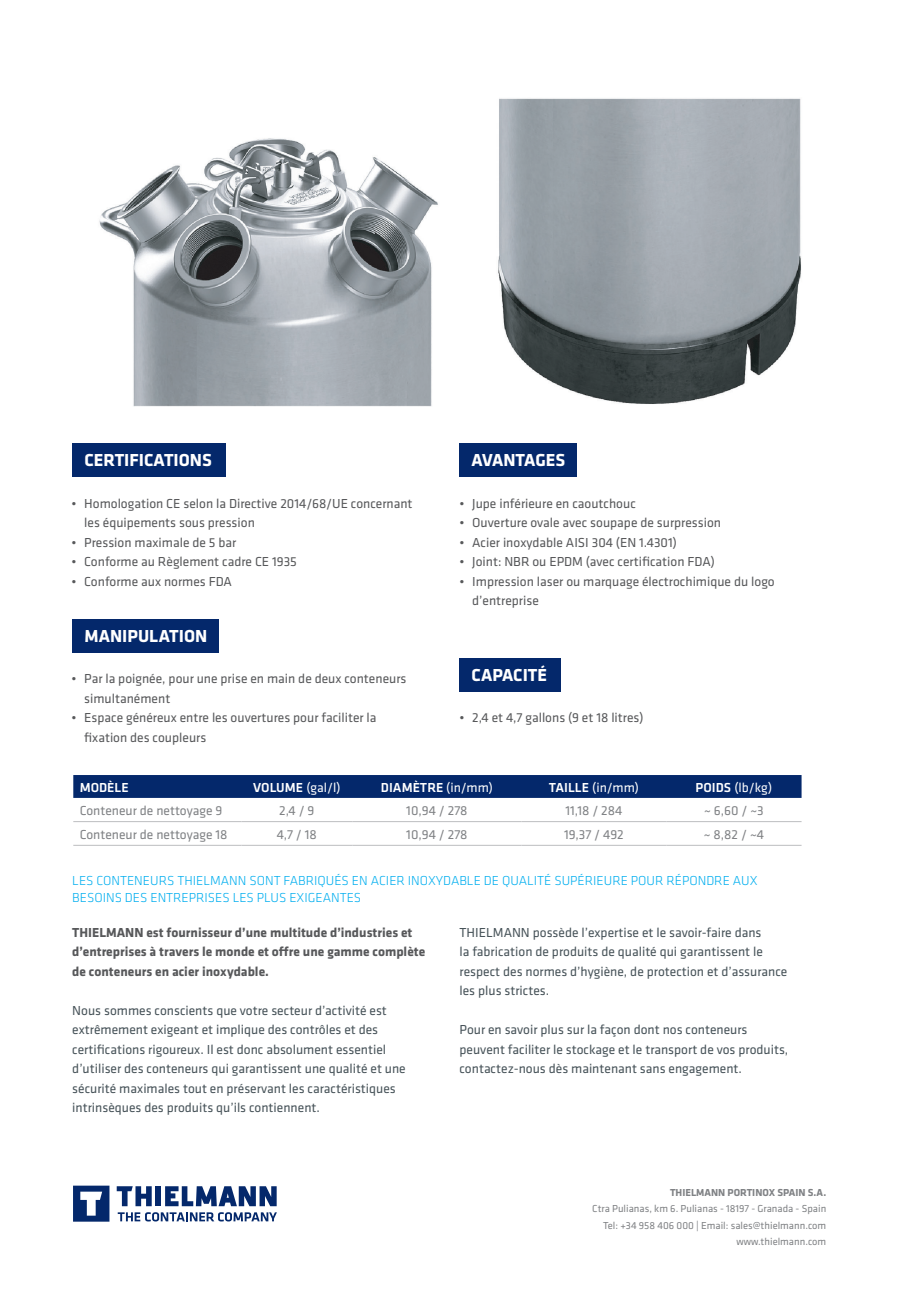
<style>
.page{position:relative;width:919px;height:1289px;background:#fff}
.page>*{position:absolute;margin:0;border:0;box-sizing:border-box;transform-origin:0 0}
.t1{font:700 18px "Klavika";color:#fff}
.t2{font:13.5px/19.5px "Klavika";color:#475359}
.t3{font:13.5px/19.5px "Klavika";color:#57585a}
.t4{font:700 13.5px/19.5px "Klavika";color:#57585a}
.Entradilla{font:300 13.5px/16.5px "Klavika";color:#00aeef}
.t5{font:13.5px "Klavika";color:#808285}
.t6{font:13.5px "Klavika";color:#fff}
.t7{font:500 13.5px "Klavika";color:#fff}
.t8{font:10.5px "Klavika";color:#808285}
.t9{font:700 10.5px "Klavika";color:#808285}
.s1{font-weight:500}
.s2{font-weight:400}
</style>
<div class="page">
<svg style="left:73px;top:1185px;width:36px;height:36px"></svg>
<svg style="left:117px;top:1186px;width:35px;height:20px"></svg>
<div style="left:155px;top:1186px;width:6px;height:20px;background:#04286b"></div>
<svg style="left:165px;top:1186px;width:111px;height:20px"></svg>
<svg style="left:118px;top:1212px;width:159px;height:9px"></svg>
<div style="left:72px;top:443px;width:153px;height:33px;background:#04286b"></div>
<div style="left:72px;top:619px;width:147px;height:33px;background:#04286b"></div>
<div style="left:459px;top:443px;width:117px;height:33px;background:#04286b"></div>
<div style="left:459px;top:658px;width:101px;height:34px;background:#04286b"></div>
<div style="left:73px;top:775px;width:728px;height:23px;background:#04286b"></div>
<hr style="left:73px;top:845px;width:168px;height:1px;background:#bcbdc0">
<hr style="left:241px;top:845px;width:111px;height:1px;background:#bcbdc0">
<hr style="left:352px;top:845px;width:169px;height:1px;background:#bcbdc0">
<hr style="left:521px;top:845px;width:145px;height:1px;background:#bcbdc0">
<hr style="left:666px;top:845px;width:135px;height:1px;background:#bcbdc0">
<hr style="left:73px;top:821px;width:168px;height:1px;background:#bcbdc0">
<hr style="left:241px;top:821px;width:111px;height:1px;background:#bcbdc0">
<hr style="left:352px;top:821px;width:169px;height:1px;background:#bcbdc0">
<hr style="left:521px;top:821px;width:145px;height:1px;background:#bcbdc0">
<hr style="left:666px;top:821px;width:135px;height:1px;background:#bcbdc0">
<img style="left:99px;top:98px;width:702px;height:309px">
<p class="t1" style="left:85px;top:446px;width:129px">CERTIFICATIONS</p>
<p class="t3" style="left:84px;top:493px;width:330px;text-indent:-13px">• Homologation CE selon la Directive 2014/68/UE concernant les équipements sous pression</p>
<p class="t3" style="left:71px;top:532px;width:166px">• Pression maximale de 5 bar</p>
<p class="t3" style="left:71px;top:551px;width:227px">• Conforme au Règlement cadre CE 1935</p>
<p class="t3" style="left:71px;top:571px;width:162px">• Conforme aux normes FDA</p>
<p class="t1" style="left:85px;top:622px;width:124px">MANIPULATION</p>
<p class="t3" style="left:84px;top:668px;width:324px;text-indent:-13px">• Par la poignée, pour une prise en main de deux conteneurs simultanément</p>
<p class="t3" style="left:84px;top:707px;width:294px;text-indent:-13px">• Espace généreux entre les ouvertures pour faciliter la fixation des coupleurs</p>
<p class="t1" style="left:471px;top:446px;width:95px">AVANTAGES</p>
<p class="t3" style="left:459px;top:493px;width:178px">• Jupe inférieure en caoutchouc</p>
<p class="t3" style="left:459px;top:512px;width:263px">• Ouverture ovale avec soupape de surpression</p>
<p class="t3" style="left:459px;top:532px;width:219px">• Acier inoxydable AISI 304 (EN 1.4301)</p>
<p class="t3" style="left:459px;top:551px;width:257px">• Joint: NBR ou EPDM (avec certification FDA)</p>
<p class="t3" style="left:472px;top:571px;width:304px;text-indent:-13px">• Impression laser ou marquage électrochimique du logo d’entreprise</p>
<p class="t1" style="left:471px;top:662px;width:77px">CAPACITÉ</p>
<p class="t3" style="left:459px;top:707px;width:185px">• 2,4 et 4,7 gallons (9 et 18 litres)</p>
<p class="t7" style="left:80px;top:778px;width:50px">MODÈLE</p>
<p class="t6" style="left:253px;top:778px;width:89px"><span class="s1">VOLUME</span> (gal/l)</p>
<p class="t7" style="left:381px;top:778px;width:113px">DIAMÈTRE <span class="s2">(in/mm)</span></p>
<p class="t6" style="left:549px;top:778px;width:92px"><span class="s1">TAILLE</span> (in/mm)</p>
<p class="t6" style="left:695px;top:778px;width:78px"><span class="s1">POIDS</span> (lb/kg)</p>
<p class="t5" style="left:80px;top:801px;width:144px">Conteneur de nettoyage 9</p>
<p class="t5" style="left:279px;top:801px;width:37px">2,4 / 9</p>
<p class="t5" style="left:406px;top:801px;width:63px">10,94 / 278</p>
<p class="t5" style="left:565px;top:801px;width:58px">11,18 / 284</p>
<p class="t5" style="left:704px;top:801px;width:61px">~ 6,60 / ~3</p>
<p class="t5" style="left:80px;top:825px;width:149px">Conteneur de nettoyage 18</p>
<p class="t5" style="left:277px;top:825px;width:42px">4,7 / 18</p>
<p class="t5" style="left:406px;top:825px;width:63px">10,94 / 278</p>
<p class="t5" style="left:564px;top:825px;width:61px">19,37 / 492</p>
<p class="t5" style="left:703px;top:825px;width:62px">~ 8,82 / ~4</p>
<p class="Entradilla" style="left:72px;top:872px;width:686px">LES CONTENEURS THIELMANN SONT FABRIQUÉS EN ACIER INOXYDABLE DE QUALITÉ SUPÉRIEURE POUR RÉPONDRE AUX<br>BESOINS DES ENTREPRISES LES PLUS EXIGEANTES</p>
<p class="t4" style="left:72px;top:921px;width:354px">THIELMANN est fournisseur d’une multitude d’industries et d’entreprises à travers le monde et offre une gamme complète de conteneurs en acier inoxydable.</p>
<p class="t2" style="left:72px;top:1000px;width:335px">Nous sommes conscients que votre secteur d’activité est extrêmement exigeant et implique des contrôles et des certifications rigoureux. Il est donc absolument essentiel d’utiliser des conteneurs qui garantissent une qualité et une sécurité maximales tout en préservant les caractéristiques intrinsèques des produits qu’ils contiennent.</p>
<p class="t2" style="left:459px;top:922px;width:329px">THIELMANN possède l’expertise et le savoir-faire dans<br>la fabrication de produits de qualité qui garantissent le respect des normes d’hygiène, de protection et d’assurance les plus strictes.</p>
<p class="t2" style="left:459px;top:1019px;width:330px">Pour en savoir plus sur la façon dont nos conteneurs peuvent faciliter le stockage et le transport de vos produits, contactez-nous dès maintenant sans engagement.</p>
<p class="t9" style="left:670px;top:1184px;width:158px">THIELMANN PORTINOX SPAIN S.A.</p>
<p class="t8" style="left:592px;top:1201px;width:235px">Ctra Pulianas, km 6. Pulianas - 18197 - Granada - Spain</p>
<p class="t8" style="left:603px;top:1218px;width:225px">Tel: +34 958 406 000 | Email: sales@thielmann.com</p>
<p class="t8" style="left:736px;top:1234px;width:91px">www.thielmann.com</p>
</div>
